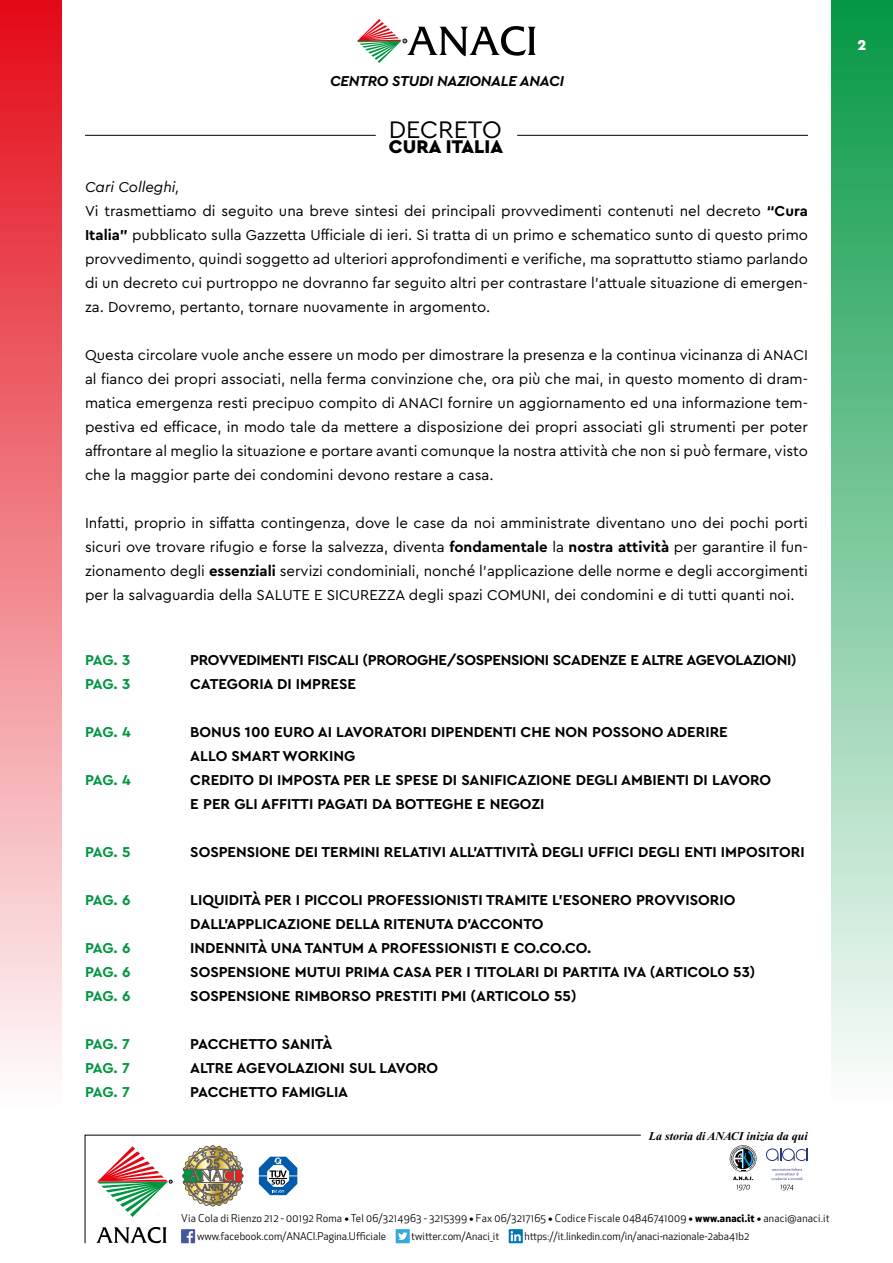
<style>
.page{position:relative;width:893px;height:1263px;background:#fff}
.page>*{position:absolute;margin:0;border:0;box-sizing:border-box;transform-origin:0 0}
.t1{font:25.05px "Cera Pro";color:#000}
.t2{font:900 19.2px "Cera Pro";color:#000}
.t3{font:15px/24px "Cera Pro";color:#000;text-align:justify}
.t4{font:700 15px/24px "Cera Pro";color:#000}
.t5{font:700 15px/24px "Cera Pro";letter-spacing:-.02em;color:#000}
.t6{font:700 15px/24px "Cera Pro";letter-spacing:-.05em;color:#009641;text-align:justify}
.t7{font:italic 700 15px "Cera Pro";letter-spacing:-.02em;color:#000}
.t8{font:900 15px "Cera Pro";color:#fff}
.t9{font:italic 700 12px "Times New Roman";color:#000}
.t10{font:10.5px/18px "Apex New";letter-spacing:.02em;color:#000}
.t11{font:10.5px "Apex New";color:#000}
.s1{font-style:italic}
.s2{font-weight:700}
.s3{font-family:"Cera Pro";font-weight:700;font-style:italic}
</style>
<div class="page">
<div style="left:0;top:0;width:62px;height:1106px;background:linear-gradient(to bottom,#e30916,#fefcfd)"></div>
<div style="left:831px;top:0;width:62px;height:1106px;background:linear-gradient(to bottom,#049743,#fdfefd)"></div>
<svg style="left:357px;top:19px;width:179px;height:44px"></svg>
<svg style="left:766px;top:1148px;width:42px;height:13px"></svg>
<svg style="left:730px;top:1145px;width:26px;height:45px"></svg>
<svg style="left:771px;top:1168px;width:32px;height:22px"></svg>
<svg style="left:85px;top:1135px;width:556px;height:108px"></svg>
<div style="left:396px;top:1229px;width:14px;height:14px;background:#36a9e1"></div>
<svg style="left:398px;top:1232px;width:9px;height:8px"></svg>
<img style="left:181px;top:1229px;width:14px;height:14px">
<svg style="left:509px;top:1229px;width:14px;height:14px"></svg>
<svg style="left:511px;top:1231px;width:10px;height:10px"></svg>
<img style="left:182px;top:1145px;width:61px;height:61px">
<svg style="left:259px;top:1157px;width:38px;height:38px"></svg>
<svg style="left:96px;top:1227px;width:71px;height:16px"></svg>
<svg style="left:97px;top:1146px;width:75px;height:71px"></svg>
<hr style="left:517px;top:135px;width:291px;height:1px;background:#000">
<hr style="left:85px;top:135px;width:291px;height:1px;background:#000">
<p class="t7" style="left:330px;top:71px;width:235px">CENTRO STUDI NAZIONALE ANACI</p>
<h1 class="t1" style="left:389px;top:113px;width:114px">DECRETO</h1>
<p class="t2" style="left:389px;top:133px;width:116px">CURA ITALIA</p>
<p class="t3" style="left:85px;top:174px;width:724px;text-align:left"><span class="s1">Cari Colleghi,<br></span>Vi trasmettiamo di seguito una breve sintesi dei principali provvedimenti contenuti nel decreto <span class="s2">“Cura Italia”</span> pubblicato sulla Gazzetta Ufficiale di ieri. Si tratta di un primo e schematico sunto di questo primo provvedimento, quindi soggetto ad ulteriori approfondimenti e verifiche, ma soprattutto stiamo parlando di un decreto cui purtroppo ne dovranno far seguito altri per contrastare l’attuale situazione di emergen&shy;za. Dovremo, pertanto, tornare nuovamente in argomento.</p>
<p class="t3" style="left:85px;top:342px;width:724px">Questa circolare vuole anche essere un modo per dimostrare la presenza e la continua vicinanza di ANACI al fianco dei propri associati, nella ferma convinzione che, ora più che mai, in questo momento di dram&shy;matica emergenza resti precipuo compito di ANACI fornire un aggiornamento ed una informazione tem&shy;pestiva ed efficace, in modo tale da mettere a disposizione dei propri associati gli strumenti per poter affrontare al meglio la situazione e portare avanti comunque la nostra attività che non si può fermare, visto che la maggior parte dei condomini devono restare a casa.</p>
<p class="t3" style="left:85px;top:510px;width:724px">Infatti, proprio in siffatta contingenza, dove le case da noi amministrate diventano uno dei pochi porti sicuri ove trovare rifugio e forse la salvezza, diventa <span class="s2">fondamentale</span> la <span class="s2">nostra attività</span> per garantire il fun&shy;zionamento degli <span class="s2">essenziali</span> servizi condominiali, nonché l’applicazione delle norme e degli accorgimenti per la salvaguardia della SALUTE E SICUREZZA degli spazi COMUNI, dei condomini e di tutti quanti noi.</p>
<p class="t6" style="left:85px;top:647px;width:47px">PAG. 3<br>PAG. 3</p>
<p class="t6" style="left:85px;top:719px;width:47px">PAG. 4</p>
<p class="t6" style="left:85px;top:767px;width:47px">PAG. 4</p>
<p class="t6" style="left:85px;top:839px;width:47px">PAG. 5</p>
<p class="t6" style="left:85px;top:887px;width:47px">PAG. 6</p>
<p class="t6" style="left:85px;top:935px;width:47px">PAG. 6<br>PAG. 6<br>PAG. 6</p>
<p class="t6" style="left:85px;top:1031px;width:46px">PAG. 7<br>PAG. 7<br>PAG. 7</p>
<p class="t5" style="left:190px;top:647px;width:608px">PROVVEDIMENTI FISCALI (PROROGHE/SOSPENSIONI SCADENZE E ALTRE AGEVOLAZIONI)<br>CATEGORIA DI IMPRESE</p>
<p class="t4" style="left:190px;top:719px;width:582px">BONUS 100 EURO AI LAVORATORI DIPENDENTI CHE NON POSSONO ADERIRE<br>ALLO SMART WORKING<br>CREDITO DI IMPOSTA PER LE SPESE DI SANIFICAZIONE DEGLI AMBIENTI DI LAVORO E PER GLI AFFITTI PAGATI DA BOTTEGHE E NEGOZI</p>
<p class="t4" style="left:190px;top:839px;width:616px">SOSPENSIONE DEI TERMINI RELATIVI ALL’ATTIVITÀ DEGLI UFFICI DEGLI ENTI IMPOSITORI</p>
<p class="t4" style="left:190px;top:887px;width:567px">LIQUIDITÀ PER I PICCOLI PROFESSIONISTI TRAMITE L’ESONERO PROVVISORIO DALL’APPLICAZIONE DELLA RITENUTA D’ACCONTO<br>INDENNITÀ UNA TANTUM A PROFESSIONISTI E CO.CO.CO.<br>SOSPENSIONE MUTUI PRIMA CASA PER I TITOLARI DI PARTITA IVA (ARTICOLO 53)<br>SOSPENSIONE RIMBORSO PRESTITI PMI (ARTICOLO 55)</p>
<p class="t4" style="left:190px;top:1031px;width:249px">PACCHETTO SANITÀ<br>ALTRE AGEVOLAZIONI SUL LAVORO<br>PACCHETTO FAMIGLIA</p>
<p class="t9" style="left:649px;top:1129px;width:161px">La storia di ANACI inizia da qui</p>
<p class="t10" style="left:197px;top:1209px;width:634px;text-indent:-16px">Via Cola di Rienzo 212 - 00192 Roma <span class="s3">•</span> Tel 06/3214963 - 3215399 <span class="s3">•</span> Fax 06/3217165 <span class="s3">•</span> Codice Fiscale 04846741009 <span class="s3">•</span> <span class="s2">www.anaci.it</span> <span class="s3">•</span> anaci@anaci.it www.facebook.com/ANACI.Pagina.Ufficiale</p>
<p class="t11" style="left:411px;top:1229px;width:90px">twitter.com/Anaci_it</p>
<p class="t11" style="left:524px;top:1229px;width:226px">https://it.linkedin.com/in/anaci-nazionale-2aba41b2</p>
<p class="t8" style="left:857px;top:35px;width:10px">2</p>
</div>
